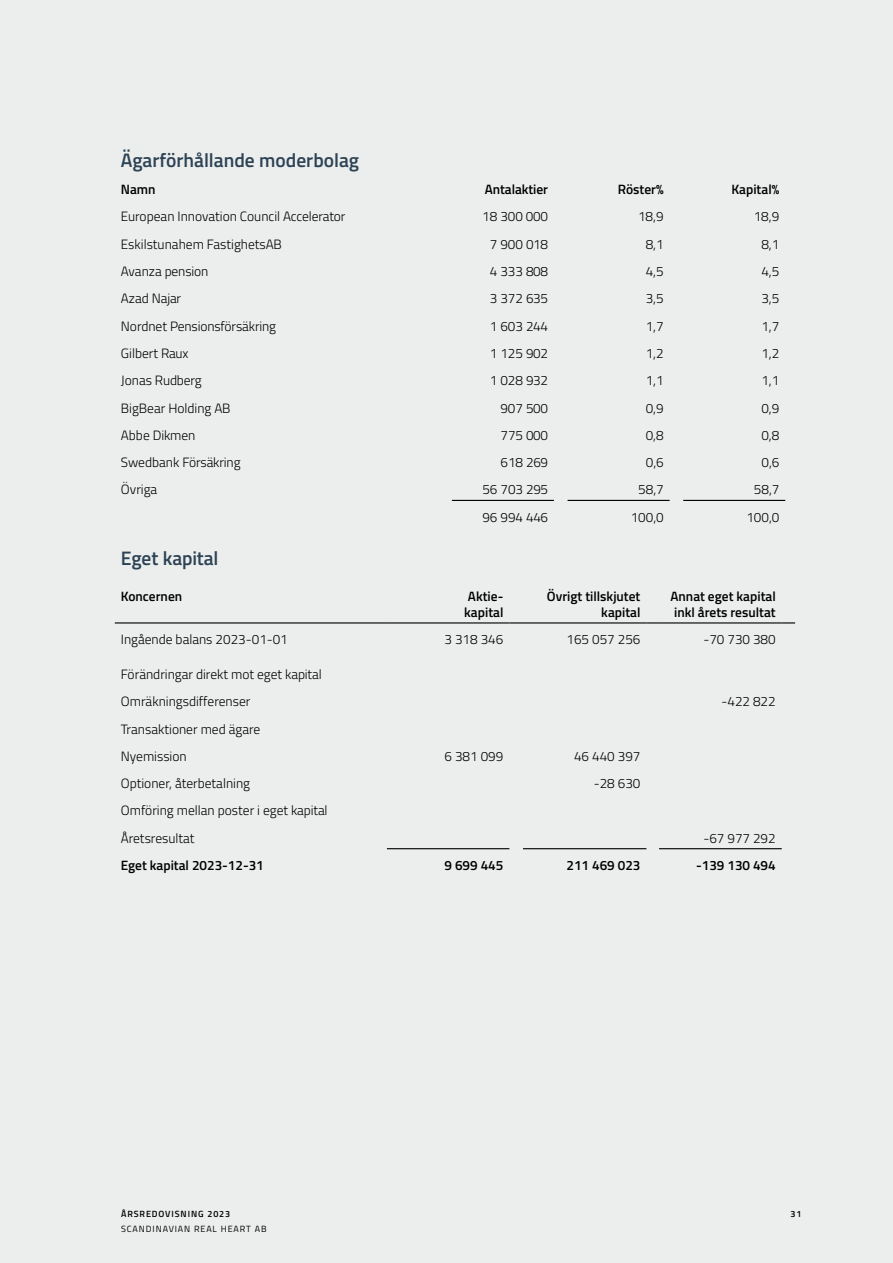
<style>
.page{position:relative;width:893px;height:1263px;background:#ebeeed}
.page>*{position:absolute;margin:0;border:0;box-sizing:border-box;transform-origin:0 0}
.t1{font:600 19.5px "Titillium Web";color:#2d4254}
.t2{font:300 13.5px/27.3px "Titillium Web";color:#000}
.t3{font:600 13.5px/16.2px "Titillium Web";color:#000}
.t4{font:9px "Titillium Web";letter-spacing:.1em;color:#000}
.t5{font:600 9px "Titillium Web";letter-spacing:.1em;color:#000}
</style>
<div class="page">
<hr style="left:452px;top:500px;width:102px;height:1px;background:#000">
<hr style="left:568px;top:500px;width:102px;height:1px;background:#000">
<hr style="left:683px;top:500px;width:102px;height:1px;background:#000">
<hr style="left:115px;top:622px;width:272px;height:1px;background:#000">
<hr style="left:387px;top:622px;width:122px;height:1px;background:#000">
<svg style="left:509px;top:622px;width:14px;height:1px"></svg>
<hr style="left:523px;top:622px;width:123px;height:1px;background:#000">
<svg style="left:646px;top:622px;width:13px;height:1px"></svg>
<hr style="left:659px;top:622px;width:123px;height:1px;background:#000">
<svg style="left:782px;top:622px;width:13px;height:1px"></svg>
<hr style="left:387px;top:848px;width:122px;height:1px;background:#000">
<hr style="left:523px;top:848px;width:123px;height:1px;background:#000">
<hr style="left:659px;top:848px;width:123px;height:1px;background:#000">
<h1 class="t1" style="left:121px;top:145px;width:240px">Ägarförhållande moderbolag</h1>
<p class="t3" style="left:121px;top:181px;width:36px">Namn</p>
<p class="t3" style="left:485px;top:181px;width:65px">Antalaktier</p>
<p class="t3" style="left:618px;top:181px;width:47px">Röster%</p>
<p class="t3" style="left:731px;top:181px;width:49px">Kapital%</p>
<p class="t2" style="left:121px;top:202px;width:226px">European Innovation Council Accelerator</p>
<p class="t2" style="left:482px;top:202px;width:67px">18 300 000</p>
<p class="t2" style="left:638px;top:202px;width:27px">18,9</p>
<p class="t2" style="left:754px;top:202px;width:27px">18,9</p>
<p class="t2" style="left:121px;top:230px;width:162px">Eskilstunahem FastighetsAB</p>
<p class="t2" style="left:490px;top:230px;width:60px">7 900 018</p>
<p class="t2" style="left:646px;top:230px;width:19px">8,1</p>
<p class="t2" style="left:761px;top:230px;width:19px">8,1</p>
<p class="t2" style="left:121px;top:257px;width:89px">Avanza pension</p>
<p class="t2" style="left:490px;top:257px;width:60px">4 333 808</p>
<p class="t2" style="left:646px;top:257px;width:19px">4,5</p>
<p class="t2" style="left:761px;top:257px;width:19px">4,5</p>
<p class="t2" style="left:121px;top:284px;width:62px">Azad Najar</p>
<p class="t2" style="left:490px;top:284px;width:60px">3 372 635</p>
<p class="t2" style="left:646px;top:284px;width:19px">3,5</p>
<p class="t2" style="left:761px;top:284px;width:19px">3,5</p>
<p class="t2" style="left:121px;top:312px;width:157px">Nordnet Pensionsförsäkring</p>
<p class="t2" style="left:490px;top:312px;width:60px">1 603 244</p>
<p class="t2" style="left:646px;top:312px;width:19px">1,7</p>
<p class="t2" style="left:761px;top:312px;width:19px">1,7</p>
<p class="t2" style="left:121px;top:339px;width:69px">Gilbert Raux</p>
<p class="t2" style="left:490px;top:339px;width:60px">1 125 902</p>
<p class="t2" style="left:646px;top:339px;width:19px">1,2</p>
<p class="t2" style="left:761px;top:339px;width:19px">1,2</p>
<p class="t2" style="left:121px;top:366px;width:82px">Jonas Rudberg</p>
<p class="t2" style="left:490px;top:366px;width:60px">1 028 932</p>
<p class="t2" style="left:646px;top:366px;width:19px">1,1</p>
<p class="t2" style="left:761px;top:366px;width:19px">1,1</p>
<p class="t2" style="left:121px;top:393px;width:111px">BigBear Holding AB</p>
<p class="t2" style="left:500px;top:393px;width:49px">907 500</p>
<p class="t2" style="left:646px;top:393px;width:19px">0,9</p>
<p class="t2" style="left:761px;top:393px;width:19px">0,9</p>
<p class="t2" style="left:121px;top:421px;width:76px">Abbe Dikmen</p>
<p class="t2" style="left:500px;top:421px;width:49px">775 000</p>
<p class="t2" style="left:646px;top:421px;width:19px">0,8</p>
<p class="t2" style="left:761px;top:421px;width:19px">0,8</p>
<p class="t2" style="left:121px;top:448px;width:121px">Swedbank Försäkring</p>
<p class="t2" style="left:500px;top:448px;width:49px">618 269</p>
<p class="t2" style="left:646px;top:448px;width:19px">0,6</p>
<p class="t2" style="left:761px;top:448px;width:19px">0,6</p>
<p class="t2" style="left:121px;top:475px;width:38px">Övriga</p>
<p class="t2" style="left:482px;top:475px;width:67px">56 703 295</p>
<p class="t2" style="left:638px;top:475px;width:27px">58,7</p>
<p class="t2" style="left:754px;top:475px;width:27px">58,7</p>
<p class="t2" style="left:482px;top:503px;width:67px">96 994 446</p>
<p class="t2" style="left:631px;top:503px;width:35px">100,0</p>
<p class="t2" style="left:746px;top:503px;width:35px">100,0</p>
<h1 class="t1" style="left:121px;top:543px;width:99px">Eget kapital</h1>
<p class="t3" style="left:121px;top:587px;width:63px">Koncernen</p>
<p class="t3" style="left:464px;top:587px;width:41px">Aktie&shy;kapital</p>
<p class="t3" style="left:547px;top:587px;width:95px;text-align:right">Övrigt tillskjutet kapital</p>
<p class="t3" style="left:670px;top:587px;width:107px">Annat eget kapital inkl årets resultat</p>
<p class="t2" style="left:121px;top:625px;width:168px">Ingående balans 2023-01-01</p>
<p class="t2" style="left:445px;top:625px;width:60px">3 318 346</p>
<p class="t2" style="left:566px;top:625px;width:75px">165 057 256</p>
<p class="t2" style="left:703px;top:625px;width:74px">-70 730 380</p>
<p class="t2" style="left:121px;top:660px;width:202px">Förändringar direkt mot eget kapital<br>Omräkningsdifferenser</p>
<p class="t2" style="left:721px;top:687px;width:56px">-422 822</p>
<p class="t2" style="left:121px;top:714px;width:141px">Transaktioner med ägare<br>Nyemission</p>
<p class="t2" style="left:445px;top:742px;width:60px">6 381 099</p>
<p class="t2" style="left:574px;top:742px;width:68px">46 440 397</p>
<p class="t2" style="left:121px;top:769px;width:131px">Optioner, återbetalning</p>
<p class="t2" style="left:594px;top:769px;width:48px">-28 630</p>
<p class="t2" style="left:121px;top:796px;width:208px">Omföring mellan poster i eget kapital<br>Åretsresultat</p>
<p class="t2" style="left:703px;top:824px;width:74px">-67 977 292</p>
<p class="t3" style="left:121px;top:856px;width:145px">Eget kapital 2023-12-31</p>
<p class="t3" style="left:445px;top:856px;width:60px">9 699 445</p>
<p class="t3" style="left:566px;top:856px;width:75px">211 469 023</p>
<p class="t3" style="left:696px;top:856px;width:81px">-139 130 494</p>
<p class="t5" style="left:121px;top:1207px;width:111px">ÅRSREDOVISNING 2023</p>
<p class="t5" style="left:790px;top:1207px;width:12px">31</p>
<p class="t4" style="left:121px;top:1222px;width:147px">SCANDINAVIAN REAL HEART AB</p>
</div>
